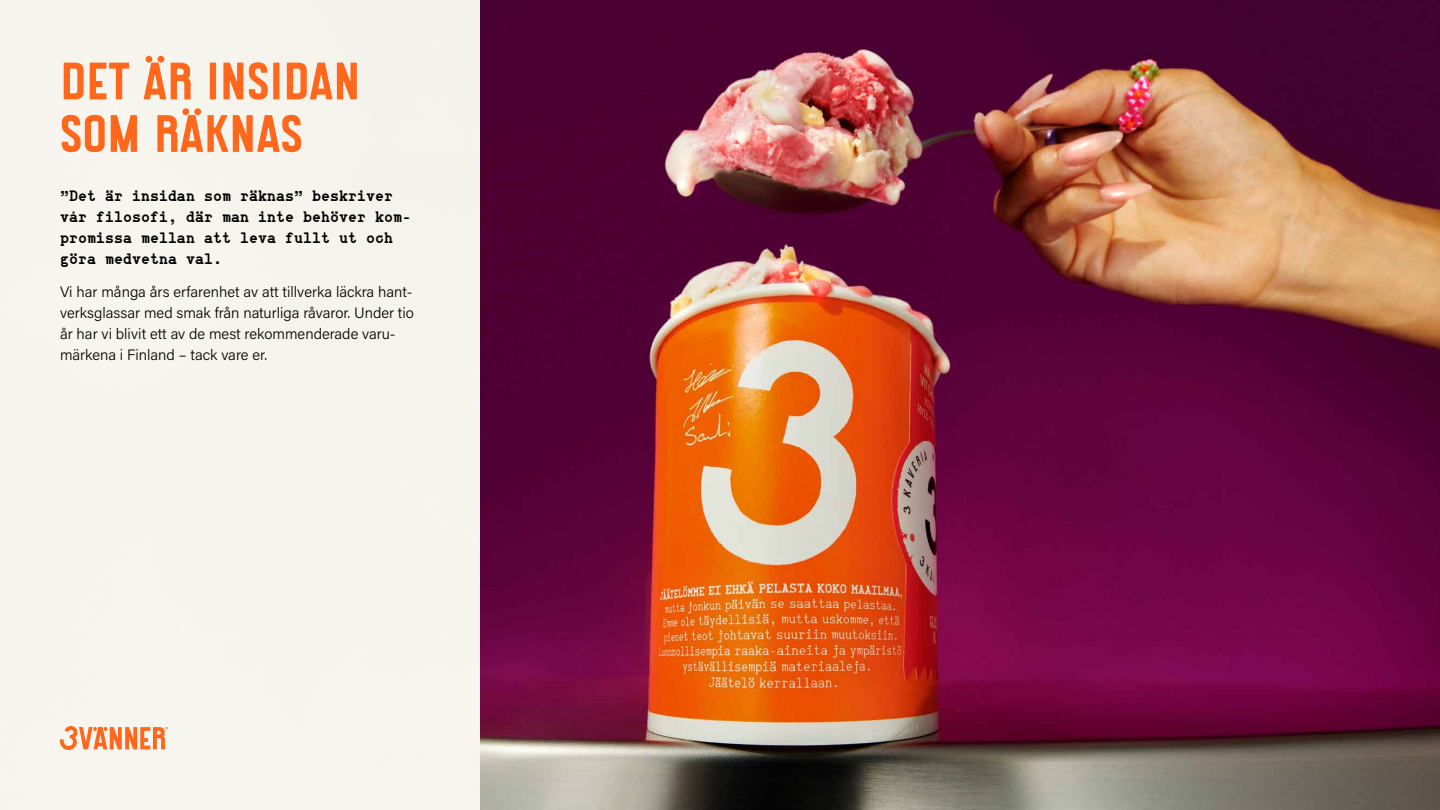
<style>
.page{position:relative;width:1440px;height:810px;background:#fff}
.page>*{position:absolute;margin:0;border:0;box-sizing:border-box;transform-origin:0 0}
.t1{font:52.5px/52.5px "Maineri Bold Soft";color:#ff671d}
.t2{font:300 15px/21px "Acumin Pro";color:#000}
.t3{font:700 15px/21px "NB Typewriter Pro";color:#000}
</style>
<div class="page">
<img style="left:0;top:0;width:1440px;height:810px">
<svg style="left:60px;top:726px;width:108px;height:24px"></svg>
<h1 class="t1" style="left:60px;top:56px;width:302px">DET ÄR INSIDAN<br>SOM RÄKNAS</h1>
<p class="t3" style="left:60px;top:185px;width:353px">”Det är insidan som räknas” beskriver vår filosofi, där man inte behöver kom&shy;promissa mellan att leva fullt ut och göra medvetna val.</p>
<p class="t2" style="left:60px;top:281px;width:355px">Vi har många års erfarenhet av att tillverka läckra hant&shy;verksglassar med smak från naturliga råvaror. Under tio år har vi blivit ett av de mest rekommenderade varu&shy;märkena i Finland – tack vare er.</p>
</div>
